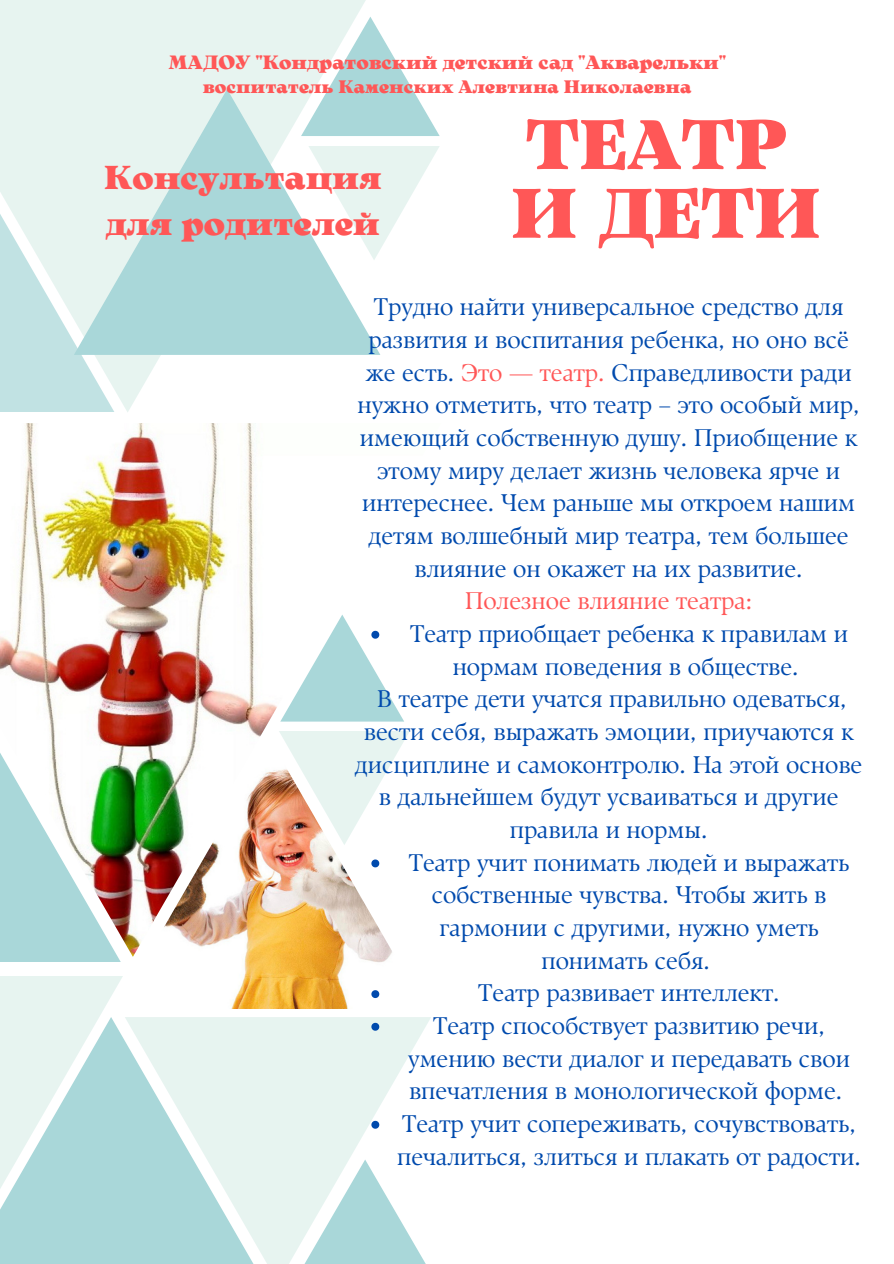
<style>
.page{position:relative;width:894px;height:1264px;background:#fff}
.page>*{position:absolute;margin:0;border:0;box-sizing:border-box;transform-origin:0 0}
.t1{font:800 69.6px "Arsenica Antiqua";color:#ff5757}
.t2{font:800 33px/46.2px "Arsenica Antiqua";color:#ff5757}
.t3{font:24px/32.7px "TY Serif D";color:#004aad;text-align:center}
.t4{font:24px "TY Serif D";color:#ff5757}
.t5{font:800 19.2px "Arsenica Antiqua";color:#ff5757}
.t6{font:800 18px "Arsenica Antiqua";color:#ff5757}
.s1{color:#ff5757}
</style>
<div class="page">
<div style="left:0;top:976px;width:117px;height:41px;background:#e7f4f0"></div>
<svg style="left:0;top:1017px;width:125px;height:246px;background:#c0e2e2"></svg>
<img style="left:0;top:423px;width:404px;height:318px">
<svg style="left:0;top:697px;width:121px;height:264px"></svg>
<svg style="left:0;top:0;width:380px;height:412px;fill:#e7f4f0"></svg>
<svg style="left:74px;top:89px;width:306px;height:265px;background:#c1e2e2"></svg>
<svg style="left:125px;top:1017px;width:306px;height:246px;background:#dceeec"></svg>
<img style="left:117px;top:741px;width:275px;height:267px">
<svg style="left:0;top:146px;width:114px;height:265px;background:#d7eceb"></svg>
<svg style="left:308px;top:146px;width:132px;height:114px"></svg>
<svg style="left:301px;top:17px;width:138px;height:119px"></svg>
<svg style="left:278px;top:731px;width:132px;height:114px"></svg>
<svg style="left:296px;top:1159px;width:135px;height:104px"></svg>
<svg style="left:280px;top:614px;width:124px;height:107px"></svg>
<svg style="left:371px;top:859px;width:8px;height:8px"></svg>
<svg style="left:371px;top:990px;width:8px;height:8px"></svg>
<svg style="left:371px;top:1022px;width:8px;height:8px"></svg>
<svg style="left:371px;top:1120px;width:8px;height:8px"></svg>
<p class="t5" style="left:168px;top:55px;width:558px">МАДОУ "Кондратовский детский сад "Акварельки"</p>
<p class="t6" style="left:203px;top:80px;width:490px">воспитатель Каменских Алевтина Николаевна</p>
<p class="t2" style="left:104px;top:157px;width:279px">Консультация для родителей</p>
<p class="t1" style="left:525px;top:118px;width:262px">ТЕАТР</p>
<p class="t1" style="left:511px;top:187px;width:311px">И ДЕТИ</p>
<p class="t3" style="left:357px;top:291px;width:503px">Трудно найти универсальное средство для развития и воспитания ребенка, но оно всё же есть. <span class="s1">Это — театр.</span> Справедливости ради нужно отметить, что театр – это особый мир, имеющий собственную душу. Приобщение к этому миру делает жизнь человека ярче и интереснее. Чем раньше мы откроем нашим детям волшебный мир театра, тем большее влияние он окажет на их развитие.</p>
<p class="t4" style="left:465px;top:586px;width:289px">Полезное влияние театра:</p>
<p class="t3" style="left:410px;top:617px;width:439px">Театр приобщает ребенка к правилам и нормам поведения в обществе.</p>
<p class="t3" style="left:355px;top:682px;width:508px">В театре дети учатся правильно одеваться, вести себя, выражать эмоции, приучаются к дисциплине и самоконтролю. На этой основе в дальнейшем будут усваиваться и другие правила и нормы.</p>
<p class="t3" style="left:408px;top:846px;width:442px">Театр учит понимать людей и выражать собственные чувства. Чтобы жить в гармонии с другими, нужно уметь понимать себя.</p>
<p class="t3" style="left:478px;top:976px;width:303px">Театр развивает интеллект.</p>
<p class="t3" style="left:408px;top:1009px;width:443px">Театр способствует развитию речи, умению вести диалог и передавать свои впечатления в монологической форме.</p>
<p class="t3" style="left:397px;top:1107px;width:465px;text-align:left">Театр учит сопереживать, сочувствовать, печалиться, злиться и плакать от радости.</p>
</div>
